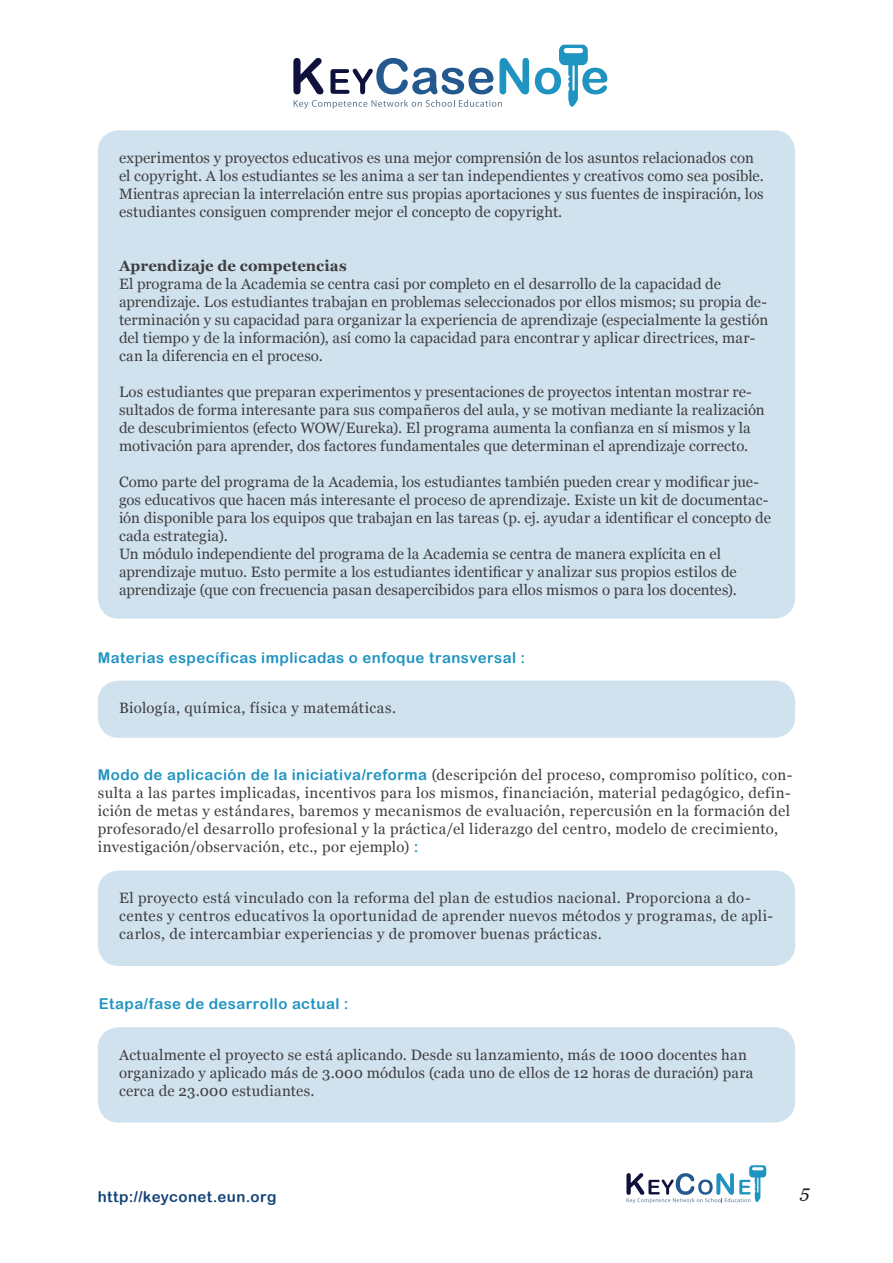
<style>
.page{position:relative;width:893px;height:1263px;background:#fff}
.page>*{position:absolute;margin:0;border:0;box-sizing:border-box;transform-origin:0 0}
.t1{font:italic 18px "Georgia";color:#231f20}
.courant{font:15px/18px "Georgia";letter-spacing:.01em;color:#3e3e3f}
.courant-2{font:15px/18px "Georgia";letter-spacing:.03em;color:#3e3e3f}
.courant-3{font:15px "Arial Rounded MT Bold";letter-spacing:.03em;color:#2094c0}
.courant-4{font:700 15px "Georgia";letter-spacing:.005em;color:#3e3e3f}
.t2{font:15px "Arial Rounded MT Bold";letter-spacing:.03em;color:#144477}
.s1{font-family:"Arial Rounded MT Bold";color:#2094c0}
</style>
<div class="page">
<svg style="left:626px;top:1165px;width:140px;height:38px"></svg>
<svg style="left:293px;top:58px;width:30px;height:36px"></svg>
<svg style="left:294px;top:100px;width:208px;height:9px"></svg>
<svg style="left:330px;top:58px;width:163px;height:36px"></svg>
<svg style="left:500px;top:58px;width:29px;height:36px"></svg>
<svg style="left:535px;top:45px;width:72px;height:62px"></svg>
<div style="left:98px;top:130px;width:697px;height:489px;background:#d1e2ef;border-radius:21px"></div>
<div style="left:98px;top:870px;width:697px;height:96px;background:#d1e2ef;border-radius:21px"></div>
<div style="left:98px;top:680px;width:697px;height:58px;background:#d1e2ef;border-radius:21px"></div>
<div style="left:98px;top:1027px;width:697px;height:96px;background:#d1e2ef;border-radius:21px"></div>
<p class="courant" style="left:119px;top:149px;width:646px">experimentos y proyectos educativos es una mejor comprensión de los asuntos relacionados con el copyright. A los estudiantes se les anima a ser tan independientes y creativos como sea posible.<br>Mientras aprecian la interrelación entre sus propias aportaciones y sus fuentes de inspiración, los estudiantes consiguen comprender mejor el concepto de copyright.</p>
<p class="courant-4" style="left:119px;top:256px;width:229px">Aprendizaje de competencias</p>
<p class="courant" style="left:119px;top:275px;width:651px">El programa de la Academia se centra casi por completo en el desarrollo de la capacidad de aprendizaje. Los estudiantes trabajan en problemas seleccionados por ellos mismos; su propia de&shy;terminación y su capacidad para organizar la experiencia de aprendizaje (especialmente la gestión del tiempo y de la información), así como la capacidad para encontrar y aplicar directrices, mar&shy;can la diferencia en el proceso.</p>
<p class="courant" style="left:119px;top:383px;width:647px">Los estudiantes que preparan experimentos y presentaciones de proyectos intentan mostrar re&shy;sultados de forma interesante para sus compañeros del aula, y se motivan mediante la realización de descubrimientos (efecto WOW/Eureka). El programa aumenta la confianza en sí mismos y la motivación para aprender, dos factores fundamentales que determinan el aprendizaje correcto.</p>
<p class="courant" style="left:119px;top:473px;width:653px">Como parte del programa de la Academia, los estudiantes también pueden crear y modificar jue&shy;gos educativos que hacen más interesante el proceso de aprendizaje. Existe un kit de documentac&shy;ión disponible para los equipos que trabajan en las tareas (p. ej. ayudar a identificar el concepto de cada estrategia).</p>
<p class="courant" style="left:119px;top:545px;width:619px">Un módulo independiente del programa de la Academia se centra de manera explícita en el aprendizaje mutuo. Esto permite a los estudiantes identificar y analizar sus propios estilos de aprendizaje (que con frecuencia pasan desapercibidos para ellos mismos o para los docentes).</p>
<p class="courant-3" style="left:98px;top:648px;width:429px">Materias específicas implicadas o enfoque transversal :</p>
<p class="courant" style="left:119px;top:699px;width:278px">Biología, química, física y matemáticas.</p>
<p class="courant-2" style="left:98px;top:767px;width:696px"><span class="s1">Modo de aplicación de la iniciativa/reforma</span> (descripción del proceso, compromiso político, con&shy;sulta a las partes implicadas, incentivos para los mismos, financiación, material pedagógico, defin&shy;ición de metas y estándares, baremos y mecanismos de evaluación, repercusión en la formación del profesorado/el desarrollo profesional y la práctica/el liderazgo del centro, modelo de crecimiento, investigación/observación, etc., por ejemplo) <span class="s1">:</span></p>
<p class="courant-2" style="left:119px;top:889px;width:655px">El proyecto está vinculado con la reforma del plan de estudios nacional. Proporciona a do&shy;centes y centros educativos la oportunidad de aprender nuevos métodos y programas, de apli&shy;carlos, de intercambiar experiencias y de promover buenas prácticas.</p>
<p class="courant-3" style="left:99px;top:995px;width:251px">Etapa/fase de desarrollo actual :</p>
<p class="courant" style="left:119px;top:1046px;width:636px">Actualmente el proyecto se está aplicando. Desde su lanzamiento, más de 1000 docentes han organizado y aplicado más de 3.000 módulos (cada uno de ellos de 12 horas de duración) para cerca de 23.000 estudiantes.</p>
<p class="t2" style="left:98px;top:1188px;width:180px">http://keyconet.eun.org</p>
<p class="t1" style="left:800px;top:1180px;width:11px">5</p>
</div>
